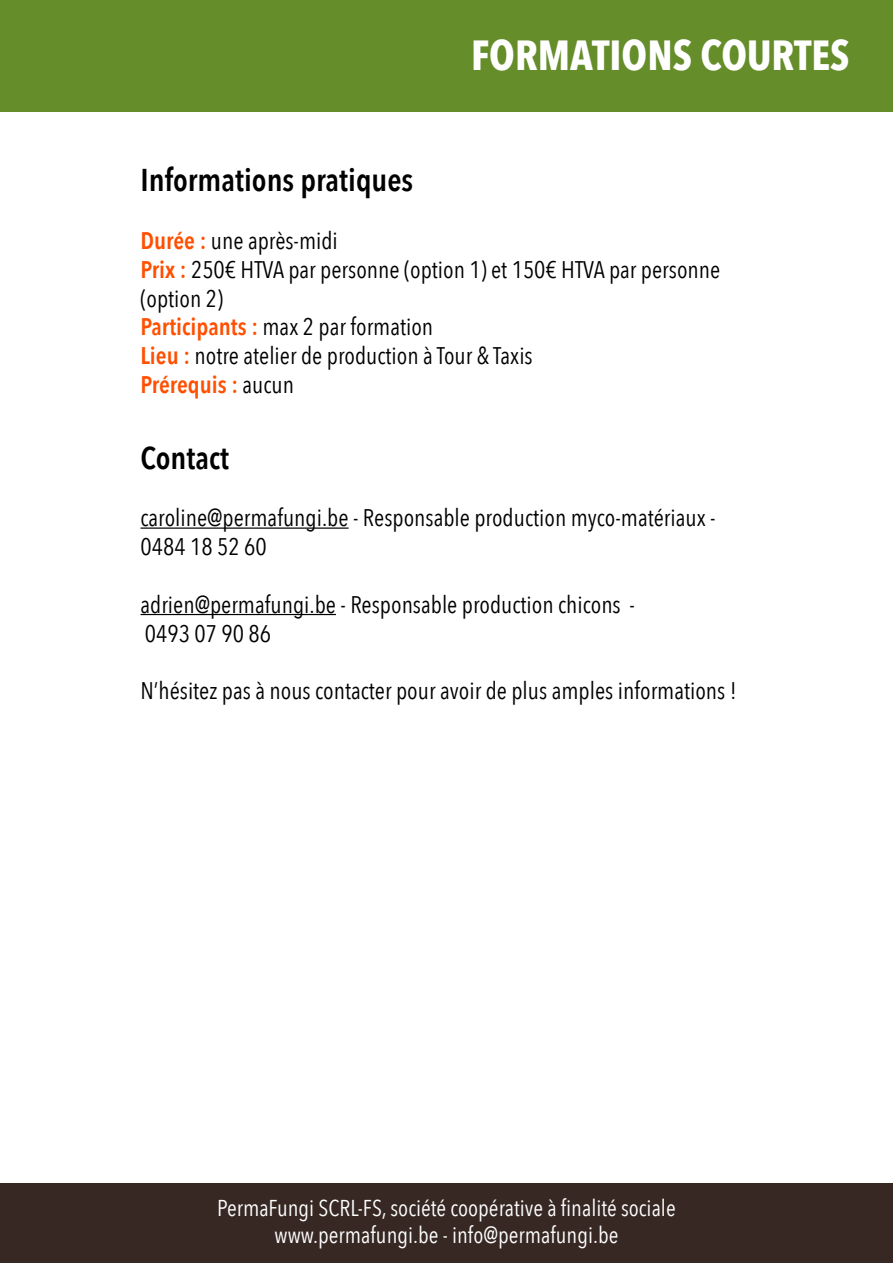
<style>
.page{position:relative;width:893px;height:1263px;background:#fff}
.page>*{position:absolute;margin:0;border:0;box-sizing:border-box;transform-origin:0 0}
.t1{font:700 42px "Avenir Next Condensed";color:#fff}
.t2{font:600 31.5px "Avenir Next Condensed";color:#000}
.t3{font:24px/28.8px "Avenir Next Condensed";color:#000}
.t4{font:22.95px/27.5px "Avenir Next Condensed";color:#fff;text-align:center}
.s1{font-weight:600;color:#ff4f00}
</style>
<div class="page">
<div style="left:0;top:1183px;width:893px;height:80px;background:#372823"></div>
<div style="left:0;top:0;width:893px;height:112px;background:#658d2a"></div>
<hr style="left:141px;top:527px;width:208px;height:2px;background:#000">
<hr style="left:141px;top:614px;width:195px;height:1px;background:#000">
<h1 class="t1" style="left:471px;top:30px;width:380px">FORMATIONS COURTES</h1>
<h2 class="t2" style="left:141px;top:153px;width:274px">Informations pratiques</h2>
<p class="t3" style="left:141px;top:225px;width:581px"><span class="s1">Durée :</span> une après-midi<br><span class="s1">Prix :</span> 250€ HTVA par personne (option 1) et 150€ HTVA par personne (option 2)<br><span class="s1">Participants :</span> max 2 par formation<br><span class="s1">Lieu :</span> notre atelier de production à Tour &amp; Taxis<br><span class="s1">Prérequis :</span> aucun</p>
<h2 class="t2" style="left:141px;top:430px;width:90px">Contact</h2>
<p class="t3" style="left:141px;top:502px;width:577px">caroline@permafungi.be - Responsable production myco-matériaux -<br>0484 18 52 60</p>
<p class="t3" style="left:141px;top:589px;width:496px">adrien@permafungi.be - Responsable production chicons -<br>0493 07 90 86</p>
<p class="t3" style="left:141px;top:675px;width:598px">N’hésitez pas à nous contacter pour avoir de plus amples informations !</p>
<p class="t4" style="left:217px;top:1193px;width:460px">PermaFungi SCRL-FS, société coopérative à finalité sociale www.permafungi.be - info@permafungi.be</p>
</div>
